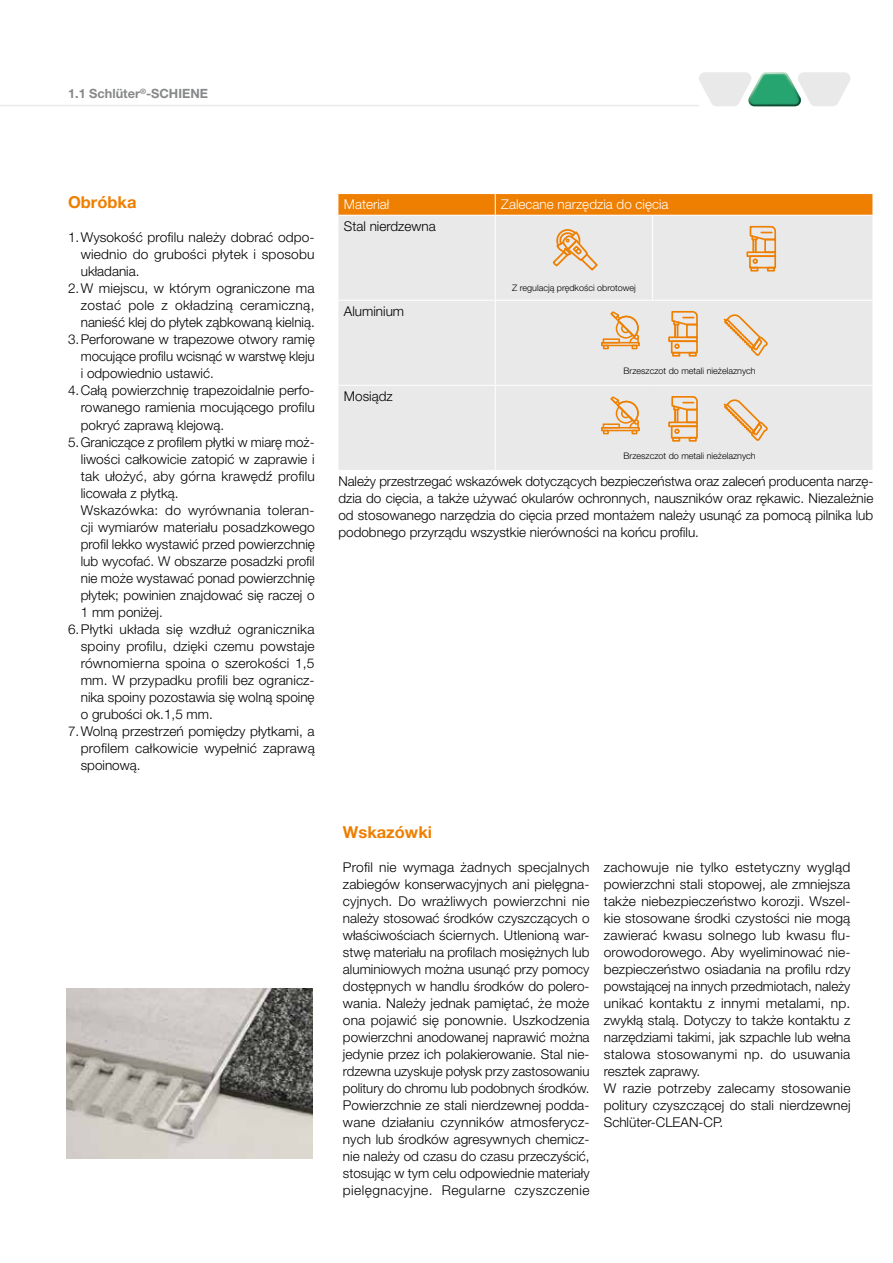
<style>
.page{position:relative;width:893px;height:1263px;background:#fff}
.page>*{position:absolute;margin:0;border:0;box-sizing:border-box;transform-origin:0 0}
.Überschrift{font:700 16.5px "Helvetica Neue LT Pro";color:#ee7f00}
.Fließtext{font:300 13.5px/17px "Helvetica Neue LT Pro";color:#000;text-align:justify}
.Hinweistext{font:300 13.5px/17px "Helvetica Neue LT Pro";color:#000;text-align:justify}
.Einzug{font:300 13.5px/17px "Helvetica Neue LT Pro";color:#000;text-align:justify}
.t1{font:300 13.5px "Helvetica Neue LT Pro";color:#fff}
.t2{font:700 12.75px "Helvetica Neue LT Pro";color:#87888a}
.Material_und_Länge_7pt{font:300 9px "Helvetica Neue LT Pro";color:#000}
</style>
<div class="page">
<hr style="left:0;top:105px;width:699px;height:1px;background:#e9e9ea">
<svg style="left:699px;top:72px;width:151px;height:34px"></svg>
<div style="left:339px;top:216px;width:534px;height:254px;background:#e9e9ea"></div>
<svg style="left:338px;top:194px;width:535px;height:21px;background:#ee8105"></svg>
<hr style="left:495px;top:216px;width:1px;height:84px;background:#fff">
<hr style="left:652px;top:216px;width:1px;height:84px;background:#fff">
<hr style="left:338px;top:300px;width:157px;height:1px;background:#fff">
<hr style="left:495px;top:300px;width:158px;height:1px;background:#fff">
<hr style="left:495px;top:301px;width:1px;height:84px;background:#fff">
<hr style="left:653px;top:300px;width:220px;height:1px;background:#fff">
<hr style="left:338px;top:385px;width:157px;height:1px;background:#fff">
<hr style="left:495px;top:385px;width:158px;height:1px;background:#fff">
<hr style="left:495px;top:386px;width:1px;height:84px;background:#fff">
<hr style="left:653px;top:385px;width:220px;height:1px;background:#fff">
<svg style="left:551px;top:226px;width:48px;height:46px;background:#e9d1b6"></svg>
<div style="left:746px;top:251px;width:30px;height:6px;border:2px solid #ee7f00"></div>
<div style="left:750px;top:267px;width:8px;height:5px;border:2px solid #ee7f00"></div>
<div style="left:767px;top:267px;width:8px;height:5px;border:2px solid #ee7f00"></div>
<div style="left:749px;top:255px;width:27px;height:13px;border:2px solid #ee7f00"></div>
<svg style="left:749px;top:225px;width:28px;height:39px"></svg>
<div style="left:668px;top:336px;width:30px;height:6px;border:2px solid #ee7f00"></div>
<div style="left:672px;top:352px;width:8px;height:5px;border:2px solid #ee7f00"></div>
<div style="left:689px;top:352px;width:8px;height:5px;border:2px solid #ee7f00"></div>
<div style="left:671px;top:340px;width:27px;height:13px;border:2px solid #ee7f00"></div>
<svg style="left:671px;top:310px;width:28px;height:39px"></svg>
<svg style="left:722px;top:312px;width:47px;height:46px;background:#e9d8c5"></svg>
<div style="left:601px;top:342px;width:39px;height:4px;border:2px solid #ee7f00"></div>
<svg style="left:603px;top:310px;width:36px;height:39px"></svg>
<div style="left:668px;top:421px;width:30px;height:6px;border:2px solid #ee7f00"></div>
<div style="left:672px;top:437px;width:8px;height:5px;border:2px solid #ee7f00"></div>
<div style="left:689px;top:437px;width:8px;height:5px;border:2px solid #ee7f00"></div>
<div style="left:671px;top:425px;width:27px;height:14px;border:2px solid #ee7f00"></div>
<svg style="left:671px;top:395px;width:28px;height:39px"></svg>
<svg style="left:722px;top:397px;width:47px;height:46px;background:#e9d8c5"></svg>
<div style="left:601px;top:427px;width:39px;height:4px;border:2px solid #ee7f00"></div>
<svg style="left:603px;top:395px;width:36px;height:39px"></svg>
<img style="left:66px;top:989px;width:247px;height:170px">
<p class="t2" style="left:68px;top:86px;width:142px">1.1 Schlüter<sup>®</sup>-SCHIENE</p>
<p class="Überschrift" style="left:68px;top:192px;width:70px">Obróbka</p>
<p class="Fließtext" style="left:81px;top:229px;width:235px;text-indent:-13px">1.Wysokość profilu należy dobrać odpo&shy;wiednio do grubości płytek i sposobu układania.</p>
<p class="Fließtext" style="left:81px;top:280px;width:235px;text-indent:-13px">2.W miejscu, w którym ograniczone ma zostać pole z okładziną ceramiczną, nanieść klej do płytek ząbkowaną kielnią.</p>
<p class="Fließtext" style="left:81px;top:331px;width:235px;text-indent:-13px">3.Perforowane w trapezowe otwory ramię mocujące profilu wcisnąć w warstwę kleju i odpowiednio ustawić.</p>
<p class="Fließtext" style="left:81px;top:382px;width:235px;text-indent:-13px">4.Całą powierzchnię trapezoidalnie perfo&shy;rowanego ramienia mocującego profilu pokryć zaprawą klejową.</p>
<p class="Fließtext" style="left:81px;top:433px;width:235px;text-indent:-13px">5.Graniczące z profilem płytki w miarę moż&shy;liwości całkowicie zatopić w zaprawie i tak ułożyć, aby górna krawędź profilu licowała z płytką.</p>
<p class="Einzug" style="left:81px;top:501px;width:236px">Wskazówka: do wyrównania toleran&shy;cji wymiarów materiału posadzkowego profil lekko wystawić przed powierzchnię lub wycofać. W obszarze posadzki profil nie może wystawać ponad powierzchnię płytek; powinien znajdować się raczej o 1 mm poniżej.</p>
<p class="Fließtext" style="left:81px;top:620px;width:235px;text-indent:-13px">6.Płytki układa się wzdłuż ogranicznika spoiny profilu, dzięki czemu powstaje równomierna spoina o szerokości 1,5 mm. W przypadku profili bez ogranicz&shy;nika spoiny pozostawia się wolną spoinę o grubości ok.1,5 mm.</p>
<p class="Fließtext" style="left:81px;top:722px;width:236px;text-indent:-13px">7.Wolną przestrzeń pomiędzy płytkami, a profilem całkowicie wypełnić zaprawą spoinową.</p>
<p class="t1" style="left:344px;top:196px;width:47px">Materiał</p>
<p class="t1" style="left:501px;top:196px;width:169px">Zalecane narzędzia do cięcia</p>
<p class="Fließtext" style="left:344px;top:217px;width:93px">Stal nierdzewna</p>
<p class="Fließtext" style="left:344px;top:302px;width:62px">Aluminium</p>
<p class="Fließtext" style="left:344px;top:387px;width:50px">Mosiądz</p>
<p class="Material_und_Länge_7pt" style="left:512px;top:282px;width:125px">Z regulacją prędkości obrotowej</p>
<p class="Material_und_Länge_7pt" style="left:623px;top:365px;width:134px">Brzeszczot do metali nieżelaznych</p>
<p class="Material_und_Länge_7pt" style="left:623px;top:450px;width:134px">Brzeszczot do metali nieżelaznych</p>
<p class="Hinweistext" style="left:338px;top:473px;width:536px">Należy przestrzegać wskazówek dotyczących bezpieczeństwa oraz zaleceń producenta narzę&shy;dzia do cięcia, a także używać okularów ochronnych, nauszników oraz rękawic. Niezależnie od stosowanego narzędzia do cięcia przed montażem należy usunąć za pomocą pilnika lub podobnego przyrządu wszystkie nierówności na końcu profilu.</p>
<p class="Überschrift" style="left:343px;top:822px;width:91px">Wskazówki</p>
<p class="Fließtext" style="left:343px;top:858px;width:248px">Profil nie wymaga żadnych specjalnych zabiegów konserwacyjnych ani pielęgna&shy;cyjnych. Do wrażliwych powierzchni nie należy stosować środków czyszczących o właściwościach ściernych. Utlenioną war&shy;stwę materiału na profilach mosiężnych lub aluminiowych można usunąć przy pomocy dostępnych w handlu środków do polero&shy;wania. Należy jednak pamiętać, że może ona pojawić się ponownie. Uszkodzenia powierzchni anodowanej naprawić można jedynie przez ich polakierowanie. Stal nie&shy;rdzewna uzyskuje połysk przy zastosowaniu politury do chromu lub podobnych środków.</p>
<p class="Fließtext" style="left:343px;top:1096px;width:248px">Powierzchnie ze stali nierdzewnej podda&shy;wane działaniu czynników atmosferycz&shy;nych lub środków agresywnych chemicz&shy;nie należy od czasu do czasu przeczyścić, stosując w tym celu odpowiednie materiały pielęgnacyjne. Regularne czyszczenie</p>
<p class="Fließtext" style="left:604px;top:858px;width:248px">zachowuje nie tylko estetyczny wygląd powierzchni stali stopowej, ale zmniejsza także niebezpieczeństwo korozji. Wszel&shy;kie stosowane środki czystości nie mogą zawierać kwasu solnego lub kwasu flu&shy;orowodorowego. Aby wyeliminować nie&shy;bezpieczeństwo osiadania na profilu rdzy powstającej na innych przedmiotach, należy unikać kontaktu z innymi metalami, np. zwykłą stalą. Dotyczy to także kontaktu z narzędziami takimi, jak szpachle lub wełna stalowa stosowanymi np. do usuwania resztek zaprawy.</p>
<p class="Fließtext" style="left:604px;top:1079px;width:248px">W razie potrzeby zalecamy stosowanie politury czyszczącej do stali nierdzewnej Schlüter-CLEAN-CP.</p>
</div>
